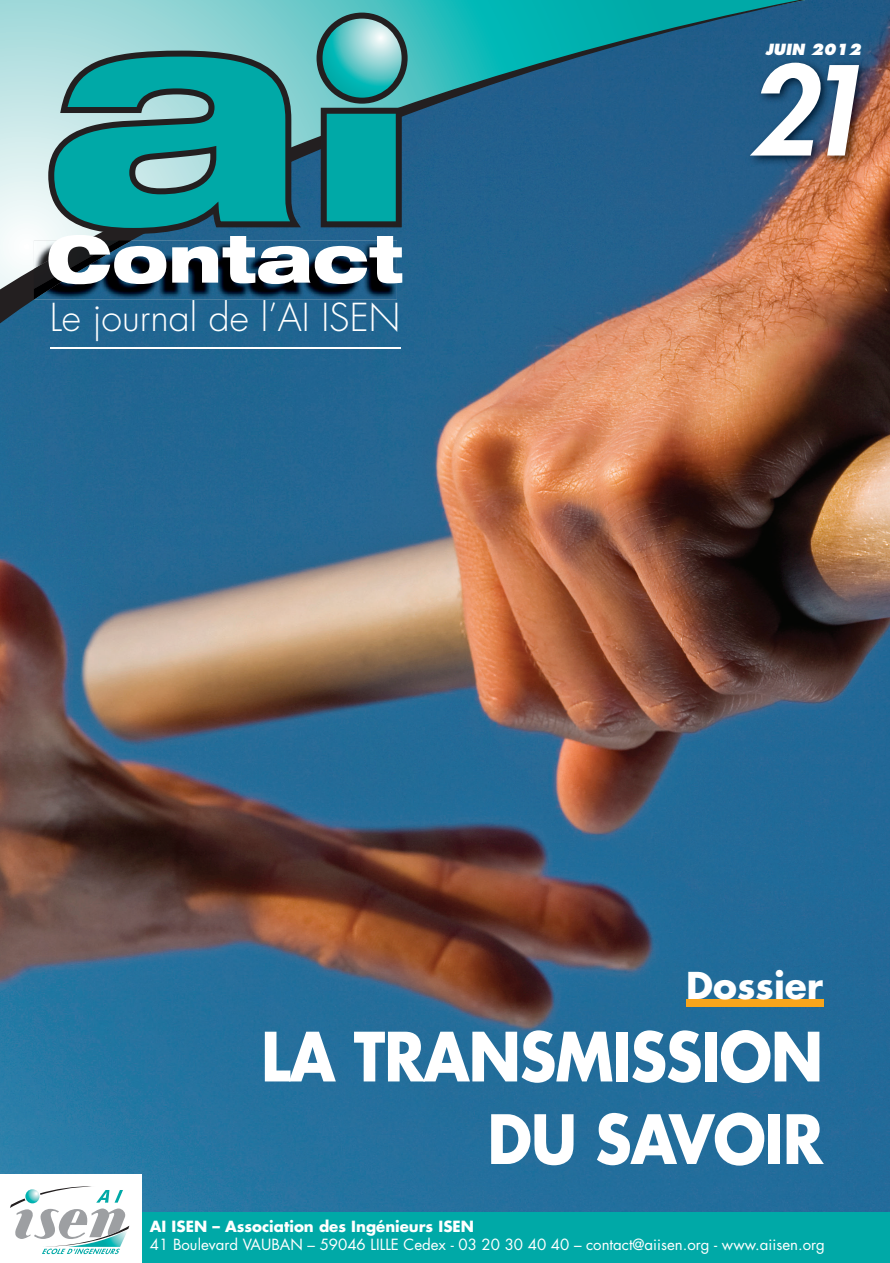
<style>
.page{position:relative;width:890px;height:1263px;background:#fff}
.page>*{position:absolute;margin:0;border:0;box-sizing:border-box;transform-origin:0 0}
.t1{font:italic 800 120px "Futura Std";color:#fff}
.t2{font:700 66px/82.5px "Futura Std";letter-spacing:-.02em;color:#fff;text-align:right;scale:.9 1}
.t3{font:900 expanded 64.5px "Helvetica Neue LT Std";color:#fff}
.t4{font:300 37.5px "Futura Std";color:#fff}
.t5{font:700 36px "Futura Std";color:#fff}
.t6{font:15px "Futura Std";color:#fff}
.t7{font:700 15px "Futura Std";color:#fff}
.t8{font:italic 800 15px "Futura Std";color:#fff}
</style>
<div class="page">
<img style="left:0;top:325px;width:890px;height:887px">
<svg style="left:0;top:0;width:890px;height:325px;background:#4f7e91"></svg>
<svg style="left:48px;top:51px;width:354px;height:183px;background:#289698"></svg>
<svg style="left:316px;top:13px;width:91px;height:91px;background:#55a8a8"></svg>
<img style="left:131px;top:240px;width:266px;height:59px">
<img style="left:34px;top:240px;width:97px;height:59px">
<img style="left:34px;top:240px;width:85px;height:49px">
<img style="left:746px;top:58px;width:123px;height:108px">
<hr style="left:50px;top:348px;width:350px;height:1px;background:#fff">
<div style="left:0;top:1212px;width:890px;height:51px;background:#00a9a7"></div>
<div style="left:0;top:1174px;width:141px;height:89px;background:#fff"></div>
<svg style="left:10px;top:1186px;width:119px;height:68px"></svg>
<div style="left:686px;top:999px;width:137px;height:7px;background:#f9a51b"></div>
<p class="t8" style="left:765px;top:40px;width:97px">JUIN 2012</p>
<h3 class="t3" style="left:46px;top:217px;width:359px">Contact</h3>
<h3 class="t4" style="left:50px;top:294px;width:352px">Le journal de l’AI ISEN</h3>
<h1 class="t1" style="left:746px;top:35px;width:122px">21</h1>
<h3 class="t5" style="left:686px;top:961px;width:138px">Dossier</h3>
<h2 class="t2" style="left:261px;top:1014px;width:626px">LA TRANSMISSION<br>DU SAVOIR</h2>
<p class="t7" style="left:150px;top:1216px;width:326px">AI ISEN – Association des Ingénieurs ISEN</p>
<p class="t6" style="left:150px;top:1235px;width:676px">41 Boulevard VAUBAN – 59046 LILLE Cedex - 03 20 30 40 40 – contact@aiisen.org - www.aiisen.org</p>
</div>
